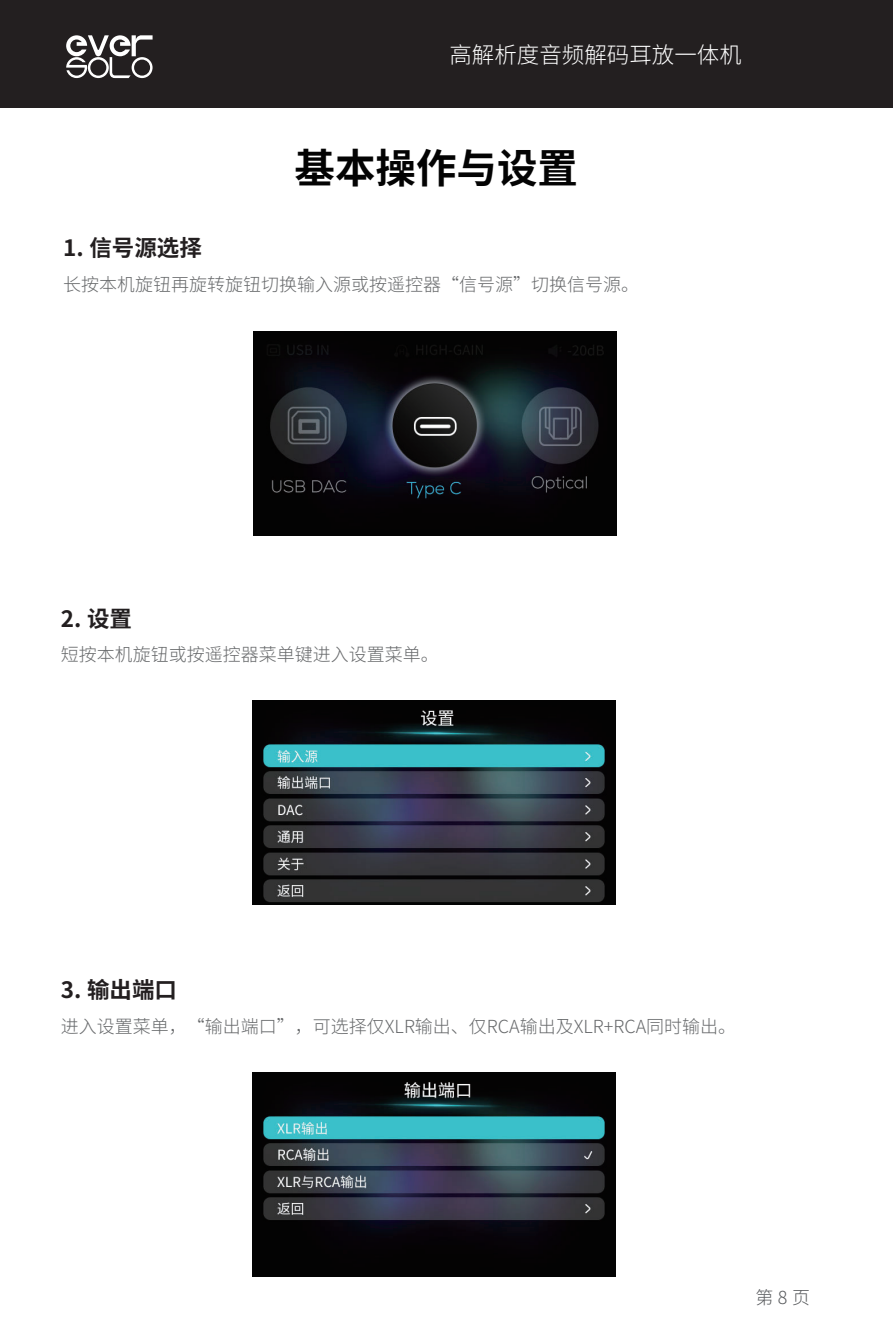
<style>
.page{position:relative;width:893px;height:1340px;background:#fff}
.page>*{position:absolute;margin:0;border:0;box-sizing:border-box;transform-origin:0 0}
.t1{font:700 40.5px "Source Han Sans CN";color:#030303}
.t2{font:700 22.5px "Source Han Sans CN";color:#231f20}
.t3{font:300 22.5px "Source Han Sans CN";color:#fff}
.t4{font:300 18px "Source Han Sans CN";color:#67696b}
.t5{font:300 18px "Source Han Sans CN";color:#585b5d}
</style>
<div class="page">
<div style="left:0;top:0;width:893px;height:108px;background:#231f20"></div>
<svg style="left:66px;top:35px;width:87px;height:43px"></svg>
<img style="left:254px;top:331px;width:363px;height:204px">
<img style="left:252px;top:700px;width:363px;height:204px">
<img style="left:252px;top:1072px;width:363px;height:204px">
<p class="t3" style="left:449px;top:42px;width:294px">高解析度音频解码耳放一体机</p>
<p class="t2" style="left:63px;top:235px;width:140px">1. 信号源选择</p>
<h1 class="t1" style="left:295px;top:145px;width:285px">基本操作与设置</h1>
<p class="t4" style="left:63px;top:274px;width:577px">长按本机旋钮再旋转旋钮切换输入源或按遥控器“信号源”切换信号源。</p>
<p class="t2" style="left:61px;top:606px;width:73px">2. 设置</p>
<p class="t4" style="left:61px;top:644px;width:380px">短按本机旋钮或按遥控器菜单键进入设置菜单。</p>
<p class="t2" style="left:61px;top:977px;width:118px">3. 输出端口</p>
<p class="t4" style="left:61px;top:1015px;width:677px">进入设置菜单，“输出端口”，可选择仅XLR输出、仅RCA输出及XLR+RCA同时输出。</p>
<p class="t5" style="left:755px;top:1287px;width:56px">第8页</p>
</div>
